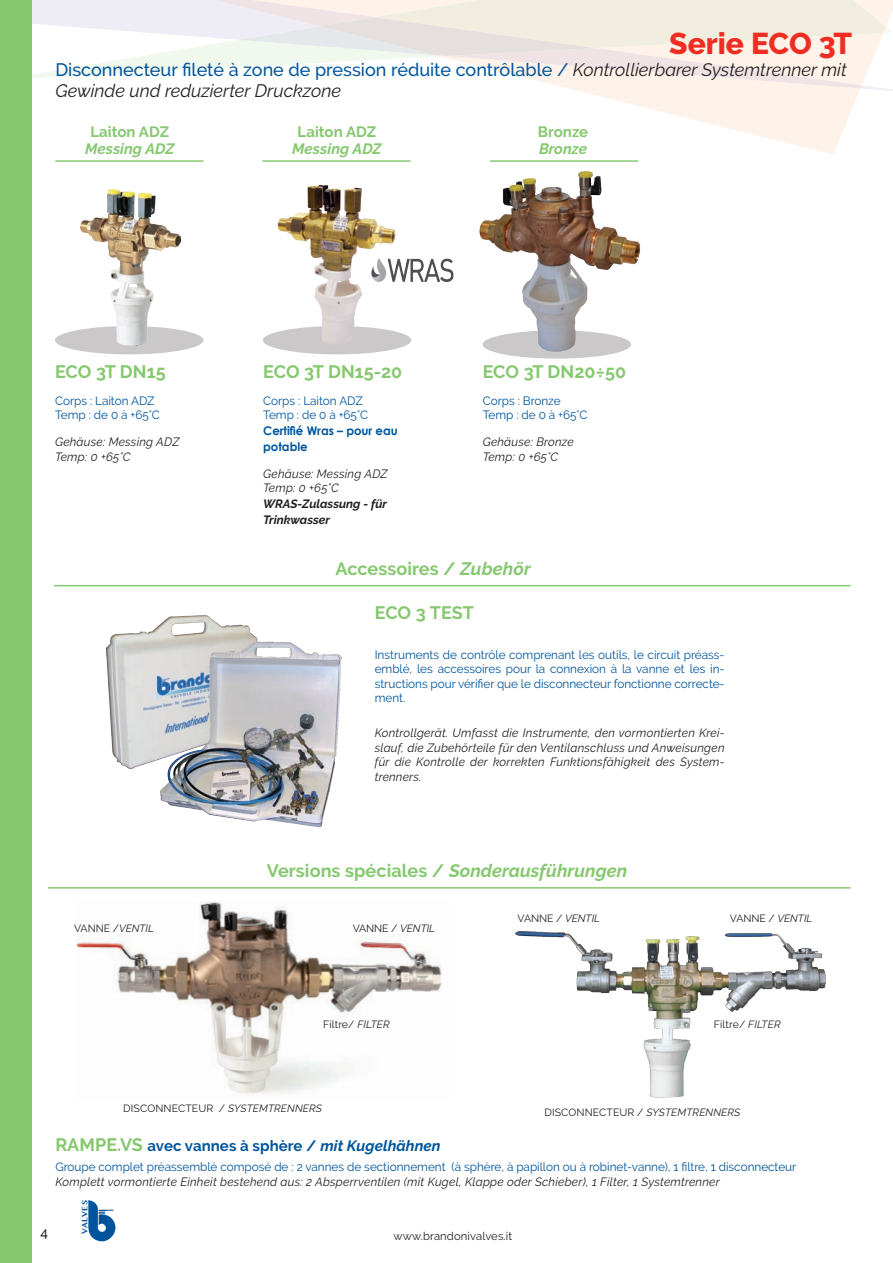
<style>
.page{position:relative;width:893px;height:1263px;background:#fff}
.page>*{position:absolute;margin:0;border:0;box-sizing:border-box;transform-origin:0 0}
.t1{font:800 30px "Raleway";color:#ee2e22}
.t2{font:italic 18px/21.6px "Raleway";color:#231f20}
.t3{font:700 18px "Raleway";letter-spacing:.005em;color:#85c86f}
.t4{font:700 15px "Raleway";letter-spacing:.005em;color:#01559d}
.t5{font:italic 700 15px "Raleway";letter-spacing:.005em;color:#85c86f}
.t6{font:700 15px "Raleway";letter-spacing:.005em;color:#85c86f}
.t7{font:500 13.5px "Raleway";color:#231f20}
.t8{font:12px/14.4px "Raleway";color:#01559d;text-align:justify}
.t9{font:italic 12px/14.4px "Raleway";letter-spacing:.02em;color:#231f20;text-align:justify}
.t10{font:italic 700 12px/15.8px "Raleway";color:#231f20}
.t11{font:700 12px/15.8px "Century Gothic";color:#01559d}
.t12{font:11.25px "Raleway";letter-spacing:.01em;color:#231f20}
.t13{font:10.5px "Raleway";letter-spacing:.01em;color:#231f20}
.t14{font:700 7.8px "Lao MN";color:#01549b}
.s1{font-weight:500;font-style:normal;color:#01559d}
.s2{font-style:italic}
.s3{font-size:18px;color:#85c86f}
</style>
<div class="page">
<svg style="left:584px;top:92px;width:275px;height:62px;fill:#fef3eb"></svg>
<svg style="left:32px;top:0;width:861px;height:92px"></svg>
<svg style="left:165px;top:0;width:697px;height:88px"></svg>
<svg style="left:239px;top:0;width:647px;height:56px;background:#f1ece3"></svg>
<img style="left:76px;top:901px;width:366px;height:194px">
<div style="left:55px;top:326px;width:148px;height:28px;background:#cac8c8;border-radius:50%"></div>
<img style="left:80px;top:189px;width:100px;height:156px">
<div style="left:483px;top:330px;width:148px;height:29px;background:#cac8c8;border-radius:50%"></div>
<img style="left:479px;top:171px;width:162px;height:183px">
<hr style="left:55px;top:160px;width:148px;height:2px;background:#85c86f">
<hr style="left:48px;top:887px;width:803px;height:2px;background:#85c86f">
<hr style="left:490px;top:160px;width:148px;height:2px;background:#85c86f">
<hr style="left:54px;top:585px;width:797px;height:1px;background:#85c86f">
<img style="left:106px;top:615px;width:236px;height:212px">
<img style="left:516px;top:931px;width:310px;height:167px">
<hr style="left:262px;top:160px;width:149px;height:2px;background:#85c86f">
<div style="left:263px;top:326px;width:148px;height:28px;background:#cac8c8;border-radius:50%"></div>
<img style="left:278px;top:185px;width:117px;height:159px">
<img style="left:369px;top:257px;width:85px;height:29px">
<svg style="left:88px;top:1200px;width:27px;height:41px"></svg>
<div style="left:0;top:0;width:32px;height:1263px;background:#85c86f"></div>
<p class="t1" style="left:669px;top:26px;width:184px">Serie ECO 3T</p>
<p class="t2" style="left:55px;top:58px;width:793px"><span class="s1">Disconnecteur fileté à zone de pression réduite contrôlable /</span> Kontrollierbarer Systemtrenner mit<br>Gewinde und reduzierter Druckzone</p>
<p class="t6" style="left:538px;top:123px;width:52px">Bronze</p>
<p class="t5" style="left:539px;top:140px;width:50px">Bronze</p>
<p class="t6" style="left:90px;top:123px;width:80px">Laiton ADZ</p>
<p class="t5" style="left:85px;top:140px;width:91px">Messing ADZ</p>
<p class="t6" style="left:298px;top:123px;width:80px">Laiton ADZ</p>
<p class="t5" style="left:292px;top:140px;width:91px">Messing ADZ</p>
<p class="t3" style="left:55px;top:361px;width:112px">ECO 3T DN15</p>
<p class="t8" style="left:55px;top:393px;width:101px">Corps : Laiton ADZ</p>
<p class="t8" style="left:55px;top:408px;width:106px">Temp : de 0 à +65°C</p>
<p class="t9" style="left:55px;top:435px;width:126px">Gehäuse: Messing ADZ</p>
<p class="t9" style="left:55px;top:449px;width:77px">Temp: 0 +65°C</p>
<p class="t3" style="left:263px;top:361px;width:141px">ECO 3T DN15-20</p>
<p class="t8" style="left:263px;top:393px;width:101px">Corps : Laiton ADZ</p>
<p class="t8" style="left:263px;top:408px;width:106px">Temp : de 0 à +65°C</p>
<p class="t11" style="left:263px;top:422px;width:136px">Certifié Wras – pour eau potable</p>
<p class="t9" style="left:263px;top:466px;width:126px">Gehäuse: Messing ADZ</p>
<p class="t9" style="left:263px;top:481px;width:77px">Temp: 0 +65°C</p>
<p class="t10" style="left:263px;top:496px;width:125px">WRAS-Zulassung - für<br>Trinkwasser</p>
<p class="t3" style="left:483px;top:361px;width:145px">ECO 3T DN20÷50</p>
<p class="t8" style="left:483px;top:393px;width:80px">Corps : Bronze</p>
<p class="t8" style="left:483px;top:408px;width:106px">Temp : de 0 à +65°C</p>
<p class="t9" style="left:483px;top:435px;width:93px">Gehäuse: Bronze</p>
<p class="t9" style="left:483px;top:449px;width:77px">Temp: 0 +65°C</p>
<p class="t3" style="left:335px;top:559px;width:197px">Accessoires / <span class="s2">Zubehör</span></p>
<p class="t3" style="left:375px;top:602px;width:101px">ECO 3 TEST</p>
<p class="t8" style="left:375px;top:647px;width:351px">Instruments de contrôle comprenant les outils, le circuit préass&shy;emblé, les accessoires pour la connexion à la vanne et les in&shy;structions pour vérifier que le disconnecteur fonctionne correcte&shy;ment.</p>
<p class="t9" style="left:375px;top:726px;width:351px">Kontrollgerät. Umfasst die Instrumente, den vormontierten Krei&shy;slauf, die Zubehörteile für den Ventilanschluss und Anweisungen für die Kontrolle der korrekten Funktionsfähigkeit des System&shy;trenners.</p>
<p class="t3" style="left:267px;top:861px;width:362px">Versions spéciales / <span class="s2">Sonderausführungen</span></p>
<p class="t13" style="left:518px;top:912px;width:84px">VANNE / <span class="s2">VENTIL</span></p>
<p class="t13" style="left:730px;top:912px;width:84px">VANNE / <span class="s2">VENTIL</span></p>
<p class="t13" style="left:74px;top:922px;width:81px">VANNE /<span class="s2">VENTIL</span></p>
<p class="t13" style="left:353px;top:922px;width:84px">VANNE / <span class="s2">VENTIL</span></p>
<p class="t13" style="left:323px;top:1018px;width:68px">Filtre/ <span class="s2">FILTER</span></p>
<p class="t13" style="left:123px;top:1102px;width:200px">DISCONNECTEUR / <span class="s2">SYSTEMTRENNERS</span></p>
<p class="t13" style="left:714px;top:1018px;width:68px">Filtre/ <span class="s2">FILTER</span></p>
<p class="t13" style="left:544px;top:1106px;width:197px">DISCONNECTEUR / <span class="s2">SYSTEMTRENNERS</span></p>
<p class="t7" style="left:40px;top:1225px;width:9px">4</p>
<p class="t4" style="left:55px;top:1137px;width:387px"><span class="s3">RAMPE.VS</span> avec vannes à sphère / <span class="s2">mit Kugelhähnen</span></p>
<p class="t8" style="left:55px;top:1160px;width:742px">Groupe complet préassemblé composé de : 2 vannes de sectionnement (à sphère, à papillon ou à robinet-vanne), 1 filtre, 1 disconnecteur</p>
<p class="t9" style="left:55px;top:1174px;width:666px">Komplett vormontierte Einheit bestehend aus: 2 Absperrventilen (mit Kugel, Klappe oder Schieber), 1 Filter, 1 Systemtrenner</p>
<p class="t14" style="left:80px;top:1233px;width:35px;rotate:-90deg">VALVES</p>
<p class="t12" style="left:394px;top:1229px;width:120px">www.brandonivalves.it</p>
</div>
